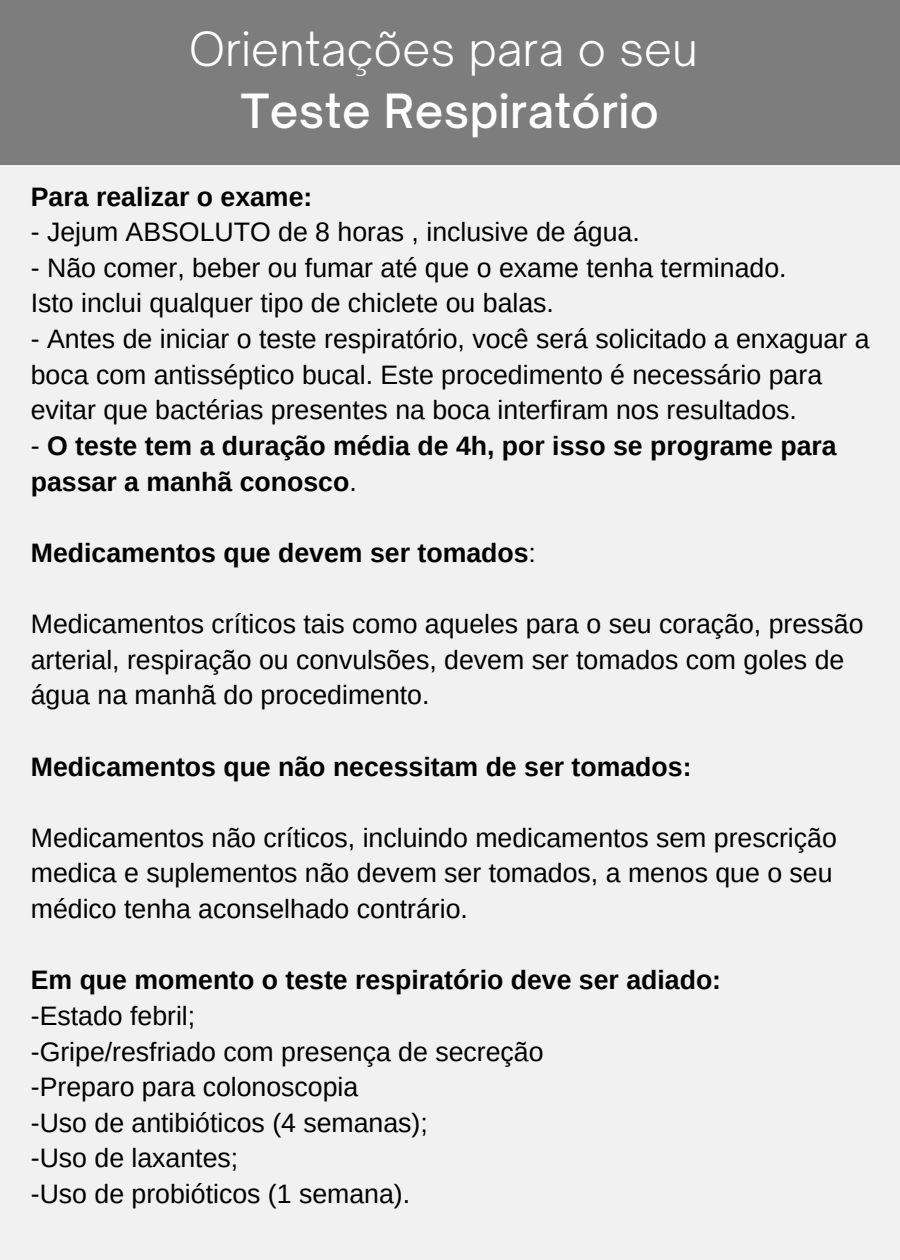
<style>
.page{position:relative;width:900px;height:1260px;background:#fff}
.page>*{position:absolute;margin:0;border:0;box-sizing:border-box;transform-origin:0 0}
.t1{font:300 45.25px "Open Sauce One";letter-spacing:.01em;color:#fff}
.t2{font:500 45.25px "Open Sauce One";letter-spacing:.01em;color:#fff}
.t3{font:26.75px/35.5px "Arimo";color:#000}
.t4{font:700 26.75px/35.5px "Arimo";color:#000}
.s1{font-weight:400}
</style>
<div class="page">
<div style="left:0;top:165px;width:900px;height:1095px;background:#f1f1f1"></div>
<div style="left:0;top:0;width:900px;height:165px;background:#7d7d7d"></div>
<h1 class="t1" style="left:189px;top:20px;width:510px">Orientações para o seu</h1>
<h1 class="t2" style="left:241px;top:81px;width:420px">Teste Respiratório</h1>
<p class="t4" style="left:31px;top:179px;width:283px">Para realizar o exame:</p>
<p class="t3" style="left:31px;top:214px;width:611px">- Jejum ABSOLUTO de 8 horas , inclusive de água.</p>
<p class="t3" style="left:31px;top:250px;width:757px">- Não comer, beber ou fumar até que o exame tenha terminado.<br>Isto inclui qualquer tipo de chiclete ou balas.</p>
<p class="t3" style="left:31px;top:321px;width:840px">- Antes de iniciar o teste respiratório, você será solicitado a enxaguar a boca com antisséptico bucal. Este procedimento é necessário para evitar que bactérias presentes na boca interfiram nos resultados.</p>
<p class="t4" style="left:31px;top:428px;width:808px"><span class="s1">-</span> O teste tem a duração média de 4h, por isso se programe para passar a manhã conosco<span class="s1">.</span></p>
<p class="t4" style="left:31px;top:535px;width:507px">Medicamentos que devem ser tomados<span class="s1">:</span></p>
<p class="t3" style="left:31px;top:606px;width:834px">Medicamentos críticos tais como aqueles para o seu coração, pressão arterial, respiração ou convulsões, devem ser tomados com goles de água na manhã do procedimento.</p>
<p class="t4" style="left:31px;top:749px;width:662px">Medicamentos que não necessitam de ser tomados:</p>
<p class="t3" style="left:31px;top:820px;width:808px">Medicamentos não críticos, incluindo medicamentos sem prescrição medica e suplementos não devem ser tomados, a menos que o seu médico tenha aconselhado contrário.</p>
<p class="t4" style="left:31px;top:963px;width:692px">Em que momento o teste respiratório deve ser adiado:</p>
<p class="t3" style="left:31px;top:998px;width:514px">-Estado febril;<br>-Gripe/resfriado com presença de secreção -Preparo para colonoscopia<br>-Uso de antibióticos (4 semanas);<br>-Uso de laxantes;<br>-Uso de probióticos (1 semana).</p>
</div>
